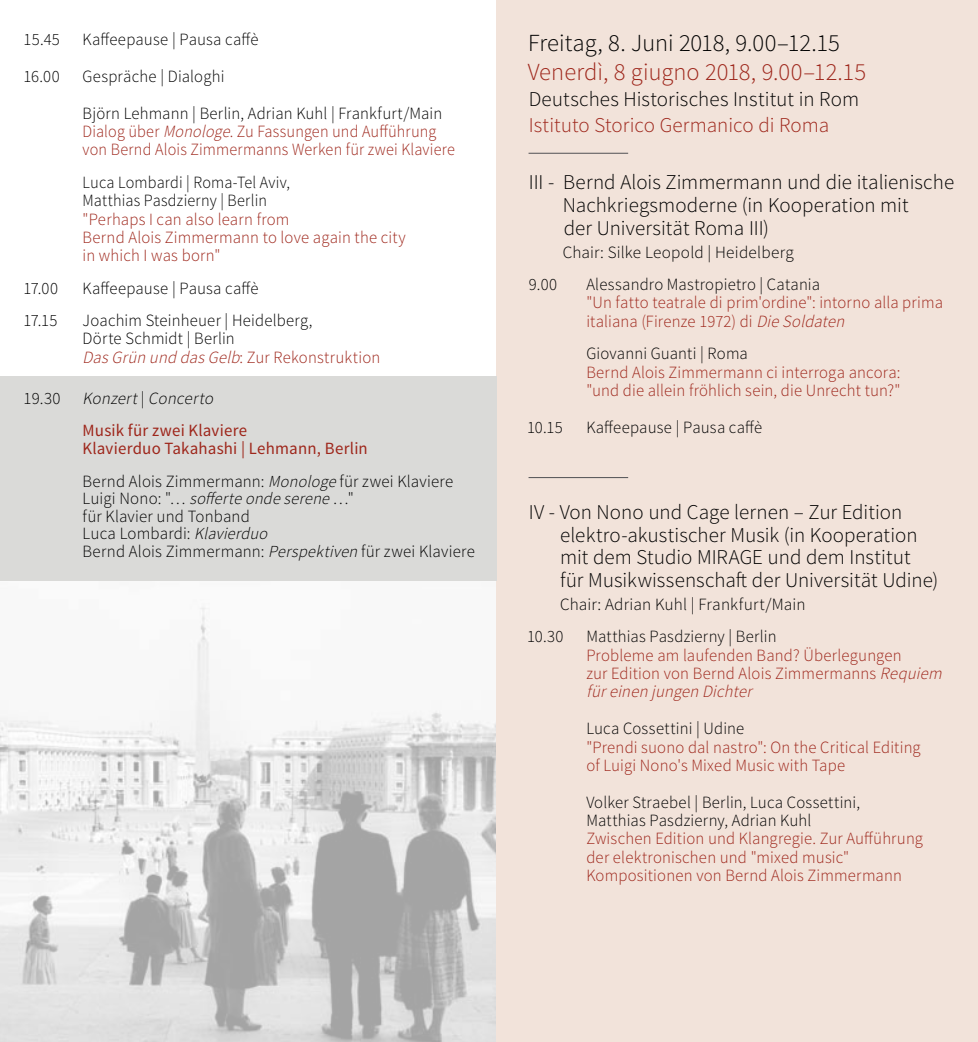
<style>
.page{position:relative;width:978px;height:1042px;background:#fff}
.page>*{position:absolute;margin:0;border:0;box-sizing:border-box;transform-origin:0 0}
.t1{font:300 24.5px "Source Sans Pro";color:#9e261b}
.t2{font:300 24.5px "Source Sans Pro";letter-spacing:-.005em;color:#000}
.t3{font:300 21px/22.8px "Source Sans Pro";color:#000}
.t4{font:300 21px "Source Sans Pro";color:#9e261b}
.t5{font:300 17.15px/18.4px "Source Sans Pro";letter-spacing:.01em;color:#000}
.t6{font:300 17.15px/18.4px "Source Sans Pro";letter-spacing:.01em;color:#9e261b}
.t7{font:300 17.15px/18.4px "Source Sans Pro";letter-spacing:.01em;color:#9e261b;scale:.94 1}
.t8{font:300 17.15px/18.4px "Source Sans Pro";letter-spacing:.01em;color:#000;scale:.94 1}
.t9{font:17.15px/32.4px "Source Sans Pro";letter-spacing:.015em;color:#9e261b}
.t10{font:italic 300 16.8px "Source Sans Pro";color:#000}
.s1{font-style:italic}
.s2{font-style:italic;color:#9e261b}
.s3{color:#9e261b}
.s4{font-weight:300;font-style:italic;color:#000}
.s5{font-weight:300;color:#000}
.s6{font-weight:400;color:#9e261b}
.s7{font-style:italic;font-size:16.8px}
.s8{font-style:normal;font-size:17.15px}
</style>
<div class="page">
<img style="left:0;top:580px;width:496px;height:462px">
<div style="left:496px;top:0;width:481px;height:1042px;background:#f2e3da"></div>
<hr style="left:528px;top:153px;width:100px;height:1px;background:#58585a">
<hr style="left:528px;top:477px;width:100px;height:1px;background:#58585a">
<div style="left:0;top:376px;width:496px;height:204px;background:#dadad8"></div>
<p class="t5" style="left:24px;top:30px;width:38px">15.45</p>
<p class="t5" style="left:83px;top:30px;width:177px">Kaffeepause | Pausa caffè</p>
<p class="t5" style="left:24px;top:67px;width:38px">16.00</p>
<p class="t5" style="left:83px;top:58px;width:361px;line-height:36.8px">Gespräche | Dialoghi<br>Björn Lehmann | Berlin, Adrian Kuhl | Frankfurt/Main</p>
<p class="t7" style="left:83px;top:122px;width:397px">Dialog über <span class="s1">Monologe</span>. Zu Fassungen und Aufführung von Bernd Alois Zimmermanns Werken für zwei Klaviere</p>
<p class="t8" style="left:83px;top:173px;width:222px">Luca Lombardi | Roma-Tel Aviv,<br>Matthias Pasdzierny | Berlin</p>
<p class="t6" style="left:83px;top:210px;width:325px">"Perhaps I can also learn from<br>Bernd Alois Zimmermann to love again the city in which I was born"</p>
<p class="t5" style="left:24px;top:279px;width:36px">17.00</p>
<p class="t5" style="left:83px;top:279px;width:177px">Kaffeepause | Pausa caffè</p>
<p class="t5" style="left:24px;top:311px;width:35px">17.15</p>
<p class="t5" style="left:83px;top:311px;width:299px">Joachim Steinheuer | Heidelberg,<br>Dörte Schmidt | Berlin<br><span class="s2">DasGrün und dasGelb</span><span class="s3">: Zur Rekonstruktion</span></p>
<p class="t5" style="left:24px;top:389px;width:39px">19.30</p>
<p class="t9" style="left:83px;top:382px;width:166px"><span class="s4">Konzert</span><span class="s5">|</span> <span class="s4">Concerto<br></span>Musik für zwei Klaviere</p>
<p class="t5" style="left:83px;top:433px;width:372px;line-height:32.4px"><span class="s6">Klavierduo Takahashi | Lehmann, Berlin<br></span>Bernd Alois Zimmermann: <span class="s7">Monologe</span> für zwei Klaviere</p>
<p class="t10" style="left:83px;top:488px;width:273px"><span class="s8">L u i g i N o n o : " …</span> sofferte onde serene <span class="s8">… "</span></p>
<p class="t5" style="left:83px;top:507px;width:394px;line-height:17.5px">für Klavier und Tonband<br>Luca Lombardi: <span class="s7">Klavierduo<br></span>Bernd Alois Zimmermann: <span class="s7">Perspektiven</span> für zwei Klaviere</p>
<h1 class="t2" style="left:528px;top:28px;width:313px">Freitag, 8. Juni 2018, 9.00–12.15</h1>
<h1 class="t1" style="left:527px;top:57px;width:340px">Venerdì, 8 giugno 2018, 9.00–12.15</h1>
<p class="t3" style="left:528px;top:88px;width:332px">Deutsches Historisches Institut in Rom</p>
<p class="t4" style="left:528px;top:113px;width:302px">Istituto Storico Germanico di Roma</p>
<p class="t3" style="left:562px;top:171px;width:393px;text-indent:-34px">III - Bernd Alois Zimmermann und die italienische<br>Nachkriegsmoderne (in Kooperation mit<br>der Universität Roma III)</p>
<p class="t5" style="left:562px;top:243px;width:232px">Chair: Silke Leopold | Heidelberg</p>
<p class="t5" style="left:529px;top:275px;width:30px">9.00</p>
<p class="t5" style="left:586px;top:275px;width:235px">Alessandro Mastropietro | Catania</p>
<p class="t6" style="left:586px;top:294px;width:358px">"Un fatto teatrale di prim'ordine": intorno alla prima italiana (Firenze 1972) di <span class="s1">Die Soldaten</span></p>
<p class="t5" style="left:586px;top:344px;width:163px">Giovanni Guanti | Roma</p>
<p class="t6" style="left:586px;top:363px;width:315px">Bernd Alois Zimmermann ci interroga ancora: "und die allein fröhlich sein, die Unrecht tun?"</p>
<p class="t5" style="left:527px;top:418px;width:37px">10.15</p>
<p class="t5" style="left:586px;top:418px;width:177px">Kaffeepause | Pausa caffè</p>
<p class="t3" style="left:560px;top:500px;width:380px;text-indent:-31px">IV - Von Nono und Cage lernen – Zur Edition elektro-akustischer Musik (in Kooperation mit dem Studio MIRAGE und dem Institut für Musikwissenschaft der Universität Udine)</p>
<p class="t5" style="left:527px;top:588px;width:280px;line-height:32.4px;text-indent:33px">Chair: Adrian Kuhl | Frankfurt/Main<br>10.30</p>
<p class="t5" style="left:586px;top:627px;width:192px">Matthias Pasdzierny | Berlin</p>
<p class="t6" style="left:586px;top:646px;width:361px">Probleme am laufenden Band? Überlegungen<br>zur Edition von Bernd Alois Zimmermanns <span class="s1">Requiem füreinen jungen Dichter</span></p>
<p class="t5" style="left:586px;top:719px;width:160px">Luca Cossettini | Udine</p>
<p class="t6" style="left:586px;top:738px;width:336px">"Prendi suono dal nastro": On the Critical Editing of Luigi Nono's Mixed Music with Tape</p>
<p class="t5" style="left:586px;top:793px;width:275px">Volker Straebel | Berlin, Luca Cossettini,<br>Matthias Pasdzierny, Adrian Kuhl</p>
<p class="t6" style="left:586px;top:829px;width:338px">Zwischen Edition und Klangregie. Zur Aufführung der elektronischen und "mixed music"<br>Kompositionen von Bernd Alois Zimmermann</p>
</div>
